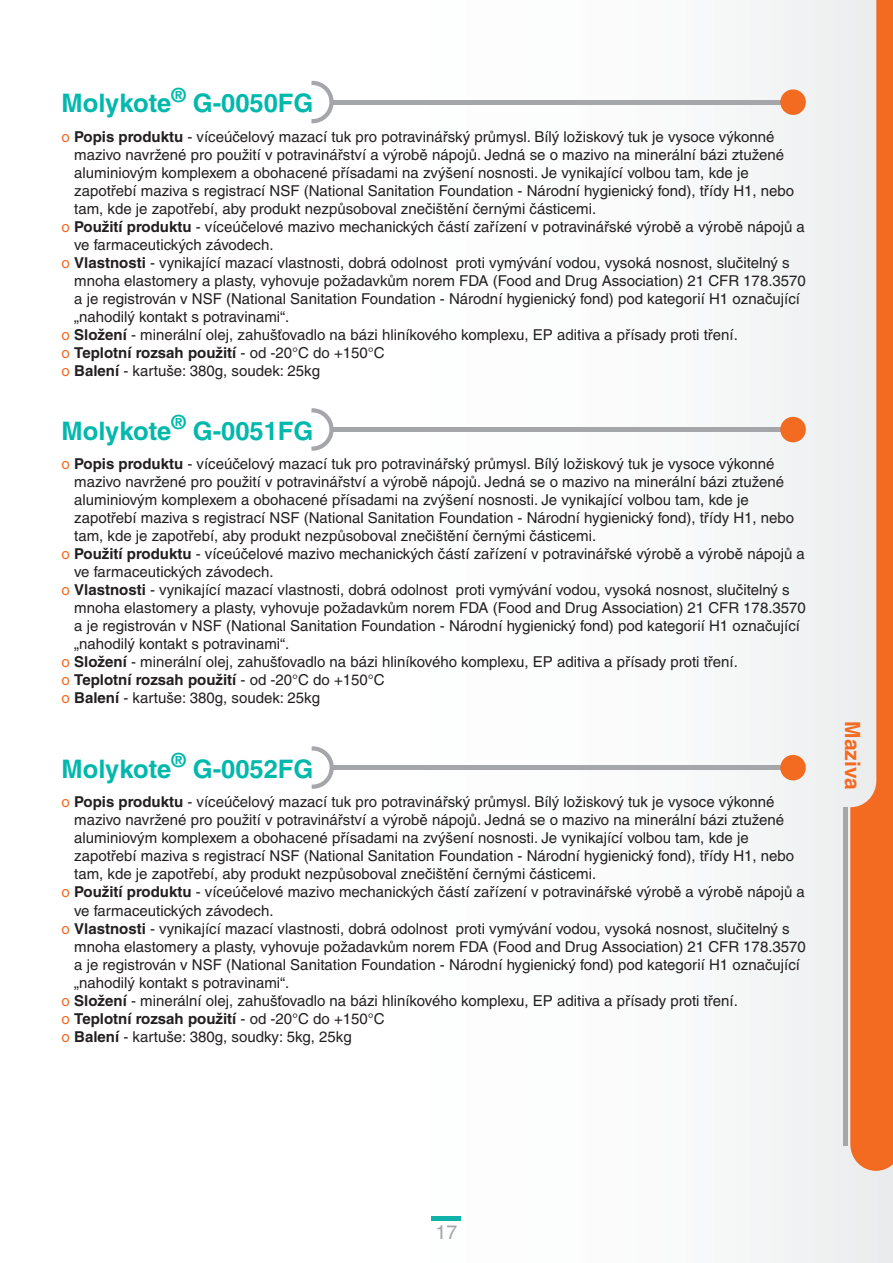
<style>
.page{position:relative;width:893px;height:1263px;background:#fff}
.page>*{position:absolute;margin:0;border:0;box-sizing:border-box;transform-origin:0 0}
.t1{font:700 25.5px "Helvetica CE";color:#00b8ac}
.t2{font:700 21px "Helvetica CE";color:#f36a21}
.t3{font:19.5px "Helvetica CE";color:#a5a6aa}
.t4{font:15px "Helvetica CE";color:#231f20}
.t5{font:700 15px "Helvetica CE";color:#231f20}
.s1{color:#f36a21}
.s2{font-weight:700}
.s3{font-weight:400;color:#f36a21}
.s4{font-weight:400}
</style>
<div class="page">
<div style="left:0;top:0;width:893px;height:1263px;background:linear-gradient(to right,#fff,#f2f4f4)"></div>
<hr style="left:432px;top:1216px;width:29px;height:4px;background:#0db2a9">
<svg style="left:850px;top:0;width:43px;height:1171px;fill:#f36a21"></svg>
<hr style="left:843px;top:807px;width:4px;height:338px;background:#a5a6aa">
<hr style="left:331px;top:100px;width:455px;height:4px;background:#a5a6aa">
<svg style="left:311px;top:81px;width:23px;height:42px"></svg>
<div style="left:780px;top:89px;width:26px;height:26px;background:#f36a21;border-radius:50%"></div>
<div style="left:331px;top:427px;width:455px;height:5px;background:#a5a6aa"></div>
<svg style="left:311px;top:408px;width:23px;height:43px"></svg>
<div style="left:780px;top:417px;width:26px;height:25px;background:#f36a21;border-radius:50%"></div>
<div style="left:332px;top:765px;width:454px;height:5px;background:#a5a6aa"></div>
<svg style="left:312px;top:746px;width:22px;height:43px"></svg>
<div style="left:780px;top:755px;width:26px;height:25px;background:#f36a21;border-radius:50%"></div>
<h1 class="t1" style="left:62px;top:89px;width:253px">Molykote<sup>®</sup> G-0050FG</h1>
<p class="t4" style="left:62px;top:128px;width:714px"><span class="s1">o</span> <span class="s2">Popis produktu</span> - víceúčelový mazací tuk pro potravinářský průmysl. Bílý ložiskový tuk je vysoce výkonné</p>
<p class="t4" style="left:74px;top:146px;width:711px">mazivo navržené pro použití v potravinářství a výrobě nápojů. Jedná se o mazivo na minerální bázi ztužené</p>
<p class="t4" style="left:74px;top:164px;width:676px">aluminiovým komplexem a obohacené přísadami na zvýšení nosnosti. Je vynikající volbou tam, kde je</p>
<p class="t4" style="left:74px;top:182px;width:722px">zapotřebí maziva s registrací NSF (National Sanitation Foundation - Národní hygienický fond), třídy H1, nebo</p>
<p class="t4" style="left:74px;top:200px;width:523px">tam, kde je zapotřebí, aby produkt nezpůsoboval znečištění černými částicemi.</p>
<p class="t4" style="left:62px;top:218px;width:745px"><span class="s1">o</span> <span class="s2">Použití produktu</span> - víceúčelové mazivo mechanických částí zařízení v potravinářské výrobě a výrobě nápojů a</p>
<p class="t4" style="left:74px;top:236px;width:201px">ve farmaceutických závodech.</p>
<p class="t4" style="left:62px;top:254px;width:730px"><span class="s1">o</span> <span class="s2">Vlastnosti</span> - vynikající mazací vlastnosti, dobrá odolnost proti vymývání vodou, vysoká nosnost, slučitelný s</p>
<p class="t4" style="left:74px;top:272px;width:733px">mnoha elastomery a plasty, vyhovuje požadavkům norem FDA (Food and Drug Association) 21 CFR 178.3570</p>
<p class="t4" style="left:74px;top:290px;width:727px">a je registrován v NSF (National Sanitation Foundation - Národní hygienický fond) pod kategorií H1 označující</p>
<p class="t4" style="left:74px;top:308px;width:217px">„nahodilý kontakt s potravinami“.</p>
<p class="t4" style="left:62px;top:326px;width:678px"><span class="s1">o</span> <span class="s2">Složení</span> - minerální olej, zahušťovadlo na bázi hliníkového komplexu, EP aditiva a přísady proti tření.</p>
<p class="t5" style="left:62px;top:344px;width:324px"><span class="s3">o</span> Teplotní rozsah použití <span class="s4">- od -20°C do +150°C</span></p>
<p class="t4" style="left:62px;top:362px;width:260px"><span class="s1">o</span> <span class="s2">Balení</span> - kartuše: 380g, soudek: 25kg</p>
<h1 class="t1" style="left:62px;top:416px;width:253px">Molykote<sup>®</sup> G-0051FG</h1>
<p class="t4" style="left:62px;top:455px;width:714px"><span class="s1">o</span> <span class="s2">Popis produktu</span> - víceúčelový mazací tuk pro potravinářský průmysl. Bílý ložiskový tuk je vysoce výkonné</p>
<p class="t4" style="left:74px;top:473px;width:711px">mazivo navržené pro použití v potravinářství a výrobě nápojů. Jedná se o mazivo na minerální bázi ztužené</p>
<p class="t4" style="left:74px;top:491px;width:676px">aluminiovým komplexem a obohacené přísadami na zvýšení nosnosti. Je vynikající volbou tam, kde je</p>
<p class="t4" style="left:74px;top:509px;width:722px">zapotřebí maziva s registrací NSF (National Sanitation Foundation - Národní hygienický fond), třídy H1, nebo</p>
<p class="t4" style="left:74px;top:527px;width:523px">tam, kde je zapotřebí, aby produkt nezpůsoboval znečištění černými částicemi.</p>
<p class="t4" style="left:62px;top:545px;width:745px"><span class="s1">o</span> <span class="s2">Použití produktu</span> - víceúčelové mazivo mechanických částí zařízení v potravinářské výrobě a výrobě nápojů a</p>
<p class="t4" style="left:74px;top:563px;width:201px">ve farmaceutických závodech.</p>
<p class="t4" style="left:62px;top:581px;width:730px"><span class="s1">o</span> <span class="s2">Vlastnosti</span> - vynikající mazací vlastnosti, dobrá odolnost proti vymývání vodou, vysoká nosnost, slučitelný s</p>
<p class="t4" style="left:74px;top:599px;width:733px">mnoha elastomery a plasty, vyhovuje požadavkům norem FDA (Food and Drug Association) 21 CFR 178.3570</p>
<p class="t4" style="left:74px;top:617px;width:727px">a je registrován v NSF (National Sanitation Foundation - Národní hygienický fond) pod kategorií H1 označující</p>
<p class="t4" style="left:74px;top:635px;width:217px">„nahodilý kontakt s potravinami“.</p>
<p class="t4" style="left:62px;top:653px;width:678px"><span class="s1">o</span> <span class="s2">Složení</span> - minerální olej, zahušťovadlo na bázi hliníkového komplexu, EP aditiva a přísady proti tření.</p>
<p class="t5" style="left:62px;top:671px;width:324px"><span class="s3">o</span> Teplotní rozsah použití <span class="s4">- od -20°C do +150°C</span></p>
<p class="t4" style="left:62px;top:689px;width:260px"><span class="s1">o</span> <span class="s2">Balení</span> - kartuše: 380g, soudek: 25kg</p>
<h1 class="t1" style="left:62px;top:754px;width:253px">Molykote<sup>®</sup> G-0052FG</h1>
<p class="t4" style="left:62px;top:794px;width:714px"><span class="s1">o</span> <span class="s2">Popis produktu</span> - víceúčelový mazací tuk pro potravinářský průmysl. Bílý ložiskový tuk je vysoce výkonné</p>
<p class="t4" style="left:74px;top:812px;width:711px">mazivo navržené pro použití v potravinářství a výrobě nápojů. Jedná se o mazivo na minerální bázi ztužené</p>
<p class="t4" style="left:74px;top:830px;width:676px">aluminiovým komplexem a obohacené přísadami na zvýšení nosnosti. Je vynikající volbou tam, kde je</p>
<p class="t4" style="left:74px;top:848px;width:722px">zapotřebí maziva s registrací NSF (National Sanitation Foundation - Národní hygienický fond), třídy H1, nebo</p>
<p class="t4" style="left:74px;top:866px;width:523px">tam, kde je zapotřebí, aby produkt nezpůsoboval znečištění černými částicemi.</p>
<p class="t4" style="left:62px;top:884px;width:745px"><span class="s1">o</span> <span class="s2">Použití produktu</span> - víceúčelové mazivo mechanických částí zařízení v potravinářské výrobě a výrobě nápojů a</p>
<p class="t4" style="left:74px;top:902px;width:201px">ve farmaceutických závodech.</p>
<p class="t4" style="left:62px;top:920px;width:730px"><span class="s1">o</span> <span class="s2">Vlastnosti</span> - vynikající mazací vlastnosti, dobrá odolnost proti vymývání vodou, vysoká nosnost, slučitelný s</p>
<p class="t4" style="left:74px;top:938px;width:733px">mnoha elastomery a plasty, vyhovuje požadavkům norem FDA (Food and Drug Association) 21 CFR 178.3570</p>
<p class="t4" style="left:74px;top:956px;width:727px">a je registrován v NSF (National Sanitation Foundation - Národní hygienický fond) pod kategorií H1 označující</p>
<p class="t4" style="left:74px;top:974px;width:217px">„nahodilý kontakt s potravinami“.</p>
<p class="t4" style="left:62px;top:992px;width:678px"><span class="s1">o</span> <span class="s2">Složení</span> - minerální olej, zahušťovadlo na bázi hliníkového komplexu, EP aditiva a přísady proti tření.</p>
<p class="t5" style="left:62px;top:1009px;width:324px"><span class="s3">o</span> Teplotní rozsah použití <span class="s4">- od -20°C do +150°C</span></p>
<p class="t4" style="left:62px;top:1028px;width:292px"><span class="s1">o</span> <span class="s2">Balení</span> - kartuše: 380g, soudky: 5kg, 25kg</p>
<h2 class="t2" style="left:865px;top:721px;width:70px;rotate:90deg">Maziva</h2>
<h3 class="t3" style="left:436px;top:1220px;width:23px">17</h3>
</div>
